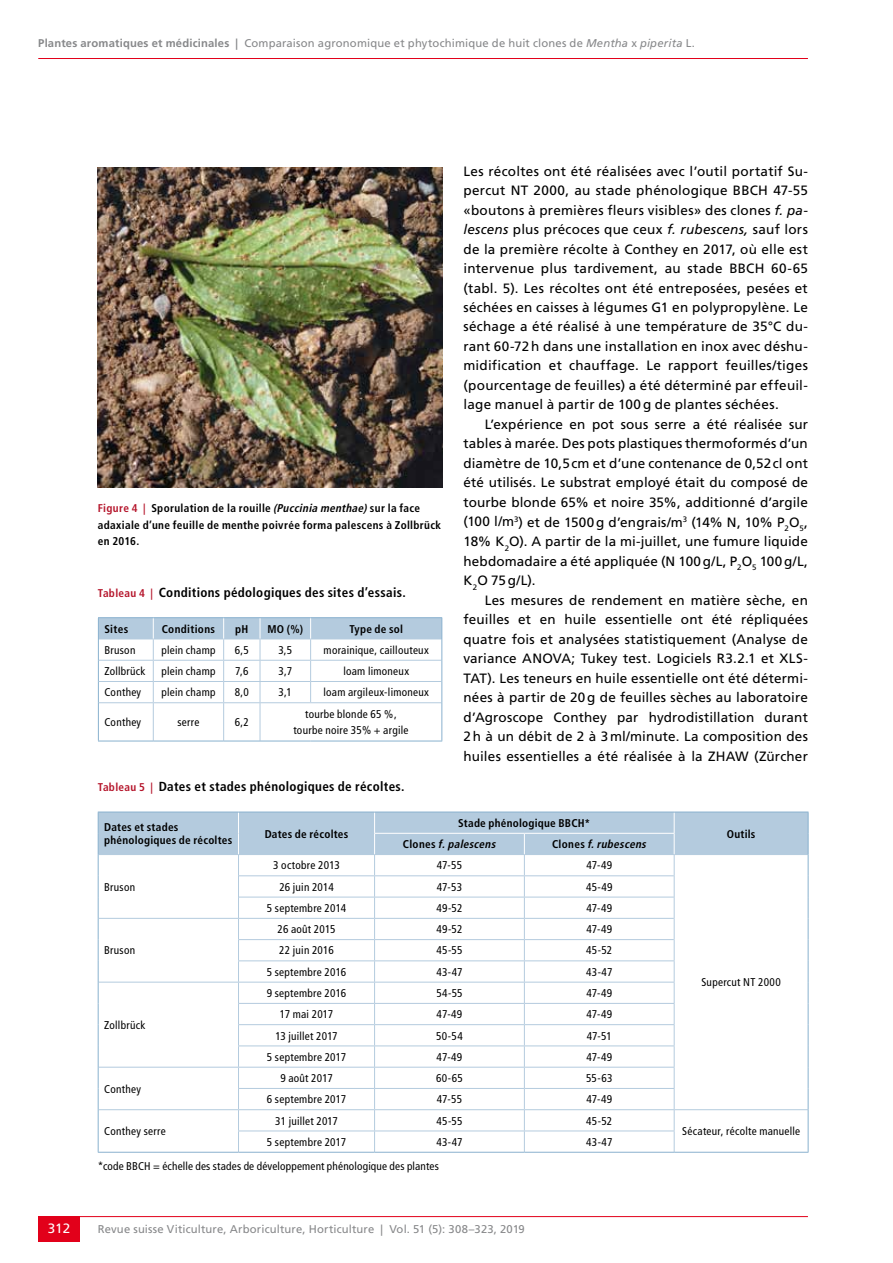
<style>
.page{position:relative;width:893px;height:1263px;background:#fff}
.page>*{position:absolute;margin:0;border:0;box-sizing:border-box;transform-origin:0 0}
.t1{font:13.5px/19.5px "Frutiger LT Std";letter-spacing:.01em;color:#000;text-align:justify}
.t2{font:13.5px "Frutiger LT Std";color:#fff}
.t3{font:700 condensed 13.2px "Frutiger";letter-spacing:.025em;color:#000}
.t4{font:condensed 11.25px/16.5px "Frutiger";letter-spacing:.02em;color:#000;text-align:center}
.t5{font:700 condensed 11.25px/16.5px "Frutiger";letter-spacing:.025em;color:#000}
.t6{font:11.25px "Frutiger LT Std";letter-spacing:.015em;color:#87888a}
.t7{font:italic 700 condensed 11.25px "Frutiger";letter-spacing:.025em;color:#000}
.s1{font-weight:700}
.s2{font-style:italic}
.s3{color:#b5152b}
.s4{font-size:11.25px;color:#b5152b}
.s5{font-style:normal}
</style>
<div class="page">
<hr style="left:38px;top:58px;width:770px;height:1px;background:#e2001a">
<hr style="left:38px;top:1216px;width:770px;height:1px;background:#e2001a">
<div style="left:38px;top:1216px;width:42px;height:26px;background:#e2001a"></div>
<img style="left:98px;top:168px;width:344px;height:320px">
<hr style="left:223px;top:703px;width:1px;height:38px;background:#b4cbde">
<hr style="left:260px;top:703px;width:1px;height:38px;background:#b4cbde">
<hr style="left:153px;top:703px;width:1px;height:38px;background:#b4cbde">
<hr style="left:98px;top:617px;width:55px;height:1px;background:#89b1ce">
<hr style="left:153px;top:617px;width:71px;height:1px;background:#89b1ce">
<hr style="left:224px;top:617px;width:36px;height:1px;background:#89b1ce">
<hr style="left:260px;top:617px;width:51px;height:1px;background:#89b1ce">
<hr style="left:311px;top:617px;width:131px;height:1px;background:#89b1ce">
<svg style="left:98px;top:618px;width:344px;height:85px"></svg>
<hr style="left:98px;top:703px;width:1px;height:38px;background:#89b1ce">
<hr style="left:441px;top:703px;width:1px;height:38px;background:#89b1ce">
<hr style="left:98px;top:741px;width:55px;height:1px;background:#89b1ce">
<hr style="left:153px;top:741px;width:71px;height:1px;background:#89b1ce">
<hr style="left:224px;top:741px;width:36px;height:1px;background:#89b1ce">
<hr style="left:260px;top:741px;width:51px;height:1px;background:#89b1ce">
<hr style="left:311px;top:741px;width:131px;height:1px;background:#89b1ce">
<hr style="left:98px;top:1152px;width:140px;height:1px;background:#89b1ce">
<svg style="left:98px;top:812px;width:711px;height:340px"></svg>
<hr style="left:674px;top:1152px;width:134px;height:1px;background:#89b1ce">
<hr style="left:238px;top:1152px;width:137px;height:1px;background:#89b1ce">
<hr style="left:375px;top:1152px;width:149px;height:1px;background:#89b1ce">
<hr style="left:524px;top:1152px;width:150px;height:1px;background:#89b1ce">
<p class="t6" style="left:38px;top:36px;width:658px"><span class="s1">Plantes aromatiques et médicinales |</span> Comparaison agronomique et phytochimique de huit clones de <span class="s2">Mentha</span> x <span class="s2">piperita</span> L.</p>
<p class="t5" style="left:98px;top:500px;width:345px"><span class="s3">Figure 4 |</span> Sporulation de la rouille <span class="s2">(Puccinia menthae)</span> sur la face adaxiale d’une feuille de menthe poivrée forma palescens à Zollbrück en 2016.</p>
<p class="t3" style="left:98px;top:585px;width:310px"><span class="s4">Tableau 4 |</span> Conditions pédologiques des sites d’essais.</p>
<p class="t5" style="left:104px;top:620px;width:25px">Sites</p>
<p class="t5" style="left:162px;top:620px;width:55px">Conditions</p>
<p class="t5" style="left:235px;top:620px;width:15px">pH</p>
<p class="t5" style="left:267px;top:620px;width:37px">MO (%)</p>
<p class="t5" style="left:349px;top:620px;width:55px">Type de sol</p>
<p class="t4" style="left:104px;top:642px;width:33px">Bruson</p>
<p class="t4" style="left:161px;top:642px;width:56px">plein champ</p>
<p class="t4" style="left:235px;top:642px;width:16px">6,5</p>
<p class="t4" style="left:278px;top:642px;width:15px">3,5</p>
<p class="t4" style="left:324px;top:642px;width:107px">morainique, caillouteux</p>
<p class="t4" style="left:104px;top:663px;width:43px">Zollbrück</p>
<p class="t4" style="left:161px;top:663px;width:56px">plein champ</p>
<p class="t4" style="left:235px;top:663px;width:15px">7,6</p>
<p class="t4" style="left:278px;top:663px;width:15px">3,7</p>
<p class="t4" style="left:343px;top:663px;width:67px">loam limoneux</p>
<p class="t4" style="left:104px;top:684px;width:38px">Conthey</p>
<p class="t4" style="left:161px;top:684px;width:56px">plein champ</p>
<p class="t4" style="left:235px;top:684px;width:16px">8,0</p>
<p class="t4" style="left:279px;top:684px;width:15px">3,1</p>
<p class="t4" style="left:323px;top:684px;width:107px">loam argileux-limoneux</p>
<p class="t4" style="left:104px;top:714px;width:38px">Conthey</p>
<p class="t4" style="left:177px;top:714px;width:24px">serre</p>
<p class="t4" style="left:235px;top:714px;width:16px">6,2</p>
<p class="t4" style="left:293px;top:706px;width:117px">tourbe blonde 65 %, tourbe noire 35% + argile</p>
<p class="t1" style="left:463px;top:161px;width:346px">Les récoltes ont été réalisées avec l’outil portatif Su&shy;percut NT 2000, au stade phénologique BBCH 47-55 «boutons à premières fleurs visibles» des clones <span class="s2">f. pa&shy;lescens</span> plus précoces que ceux <span class="s2">f. rubescens,</span> sauf lors de la première récolte à Conthey en 2017, où elle est intervenue plus tardivement, au stade BBCH 60-65 (tabl. 5). Les récoltes ont été entreposées, pesées et séchées en caisses à légumes G1 en polypropylène. Le séchage a été réalisé à une température de 35°C du&shy;rant 60-72h dans une installation en inox avec déshu&shy;midification et chauffage. Le rapport feuilles/tiges (pourcentage de feuilles) a été déterminé par effeuil&shy;lage manuel à partir de 100g de plantes séchées.</p>
<p class="t1" style="left:463px;top:415px;width:346px;text-indent:21px">L’expérience en pot sous serre a été réalisée sur tables à marée. Des pots plastiques thermoformés d’un diamètre de 10,5cm et d’une contenance de 0,52cl ont été utilisés. Le substrat employé était du composé de tourbe blonde 65% et noire 35%, additionné d’argile (100 l/m<sup>3</sup>) et de 1500g d’engrais/m<sup>3</sup> (14% N, 10% P<sub>2</sub>O<sub>5</sub>, 18% K<sub>2</sub>O). A partir de la mi-juillet, une fumure liquide hebdomadaire a été appliquée (N 100g/L, P<sub>2</sub>O<sub>5</sub> 100g/L, K<sub>2</sub>O 75g/L).</p>
<p class="t1" style="left:463px;top:590px;width:346px;text-indent:21px">Les mesures de rendement en matière sèche, en feuilles et en huile essentielle ont été répliquées quatre fois et analysées statistiquement (Analyse de variance ANOVA; Tukey test. Logiciels R3.2.1 et XLS-TAT). Les teneurs en huile essentielle ont été détermi&shy;nées à partir de 20g de feuilles sèches au laboratoire d’Agroscope Conthey par hydrodistillation durant 2h à un débit de 2 à 3ml/minute. La composition des huiles essentielles a été réalisée à la ZHAW (Zürcher</p>
<p class="t3" style="left:98px;top:779px;width:308px"><span class="s4">Tableau 5 |</span> Dates et stades phénologiques de récoltes.</p>
<p class="t5" style="left:104px;top:820px;width:130px;line-height:13.5px">Dates et stades phénologiques de récoltes</p>
<p class="t5" style="left:265px;top:825px;width:85px">Dates de récoltes</p>
<p class="t5" style="left:458px;top:815px;width:134px">Stade phénologique BBCH*</p>
<p class="t7" style="left:403px;top:837px;width:95px"><span class="s5">Clones</span> f. palescens</p>
<p class="t7" style="left:552px;top:837px;width:96px"><span class="s5">Clones</span> f. rubescens</p>
<p class="t4" style="left:104px;top:878px;width:33px">Bruson</p>
<p class="t4" style="left:104px;top:942px;width:33px">Bruson</p>
<p class="t4" style="left:104px;top:1017px;width:43px">Zollbrück</p>
<p class="t4" style="left:104px;top:1080px;width:38px">Conthey</p>
<p class="t4" style="left:273px;top:857px;width:68px">3 octobre 2013</p>
<p class="t4" style="left:437px;top:857px;width:27px">47-55</p>
<p class="t4" style="left:586px;top:857px;width:27px">47-49</p>
<p class="t4" style="left:279px;top:878px;width:56px">26 juin 2014</p>
<p class="t4" style="left:437px;top:878px;width:27px">47-53</p>
<p class="t4" style="left:586px;top:878px;width:28px">45-49</p>
<p class="t4" style="left:267px;top:900px;width:81px">5 septembre 2014</p>
<p class="t4" style="left:436px;top:900px;width:28px">49-52</p>
<p class="t4" style="left:586px;top:900px;width:27px">47-49</p>
<p class="t4" style="left:277px;top:921px;width:60px">26 août 2015</p>
<p class="t4" style="left:436px;top:921px;width:28px">49-52</p>
<p class="t4" style="left:586px;top:921px;width:27px">47-49</p>
<p class="t4" style="left:279px;top:942px;width:56px">22 juin 2016</p>
<p class="t4" style="left:436px;top:942px;width:28px">45-55</p>
<p class="t4" style="left:586px;top:942px;width:28px">45-52</p>
<p class="t4" style="left:267px;top:964px;width:81px">5 septembre 2016</p>
<p class="t4" style="left:436px;top:964px;width:28px">43-47</p>
<p class="t4" style="left:586px;top:964px;width:28px">43-47</p>
<p class="t4" style="left:267px;top:985px;width:81px">9 septembre 2016</p>
<p class="t4" style="left:436px;top:985px;width:28px">54-55</p>
<p class="t4" style="left:586px;top:985px;width:27px">47-49</p>
<p class="t4" style="left:280px;top:1006px;width:55px">17 mai 2017</p>
<p class="t4" style="left:437px;top:1006px;width:27px">47-49</p>
<p class="t4" style="left:586px;top:1006px;width:27px">47-49</p>
<p class="t4" style="left:275px;top:1027px;width:64px">13 juillet 2017</p>
<p class="t4" style="left:436px;top:1027px;width:28px">50-54</p>
<p class="t4" style="left:587px;top:1027px;width:26px">47-51</p>
<p class="t4" style="left:267px;top:1049px;width:81px">5 septembre 2017</p>
<p class="t4" style="left:437px;top:1049px;width:27px">47-49</p>
<p class="t4" style="left:586px;top:1049px;width:27px">47-49</p>
<p class="t4" style="left:280px;top:1070px;width:54px">9 août 2017</p>
<p class="t4" style="left:436px;top:1070px;width:28px">60-65</p>
<p class="t4" style="left:586px;top:1070px;width:28px">55-63</p>
<p class="t4" style="left:267px;top:1091px;width:81px">6 septembre 2017</p>
<p class="t4" style="left:437px;top:1091px;width:27px">47-55</p>
<p class="t4" style="left:586px;top:1091px;width:27px">47-49</p>
<p class="t4" style="left:275px;top:1112px;width:64px">31 juillet 2017</p>
<p class="t4" style="left:436px;top:1112px;width:28px">45-55</p>
<p class="t4" style="left:586px;top:1112px;width:28px">45-52</p>
<p class="t4" style="left:104px;top:1123px;width:63px">Conthey serre</p>
<p class="t4" style="left:267px;top:1134px;width:81px">5 septembre 2017</p>
<p class="t4" style="left:436px;top:1134px;width:28px">43-47</p>
<p class="t4" style="left:586px;top:1134px;width:28px">43-47</p>
<p class="t4" style="left:98px;top:1158px;width:343px">*code BBCH = échelle des stades de développement phénologique des plantes</p>
<p class="t2" style="left:48px;top:1221px;width:24px">312</p>
<p class="t6" style="left:98px;top:1222px;width:429px">Revue suisse Viticulture, Arboriculture, Horticulture | Vol. 51 (5): 308–323, 2019</p>
<p class="t5" style="left:727px;top:825px;width:30px">Outils</p>
<p class="t4" style="left:701px;top:974px;width:81px">Supercut NT 2000</p>
<p class="t4" style="left:682px;top:1123px;width:120px">Sécateur, récolte manuelle</p>
</div>
